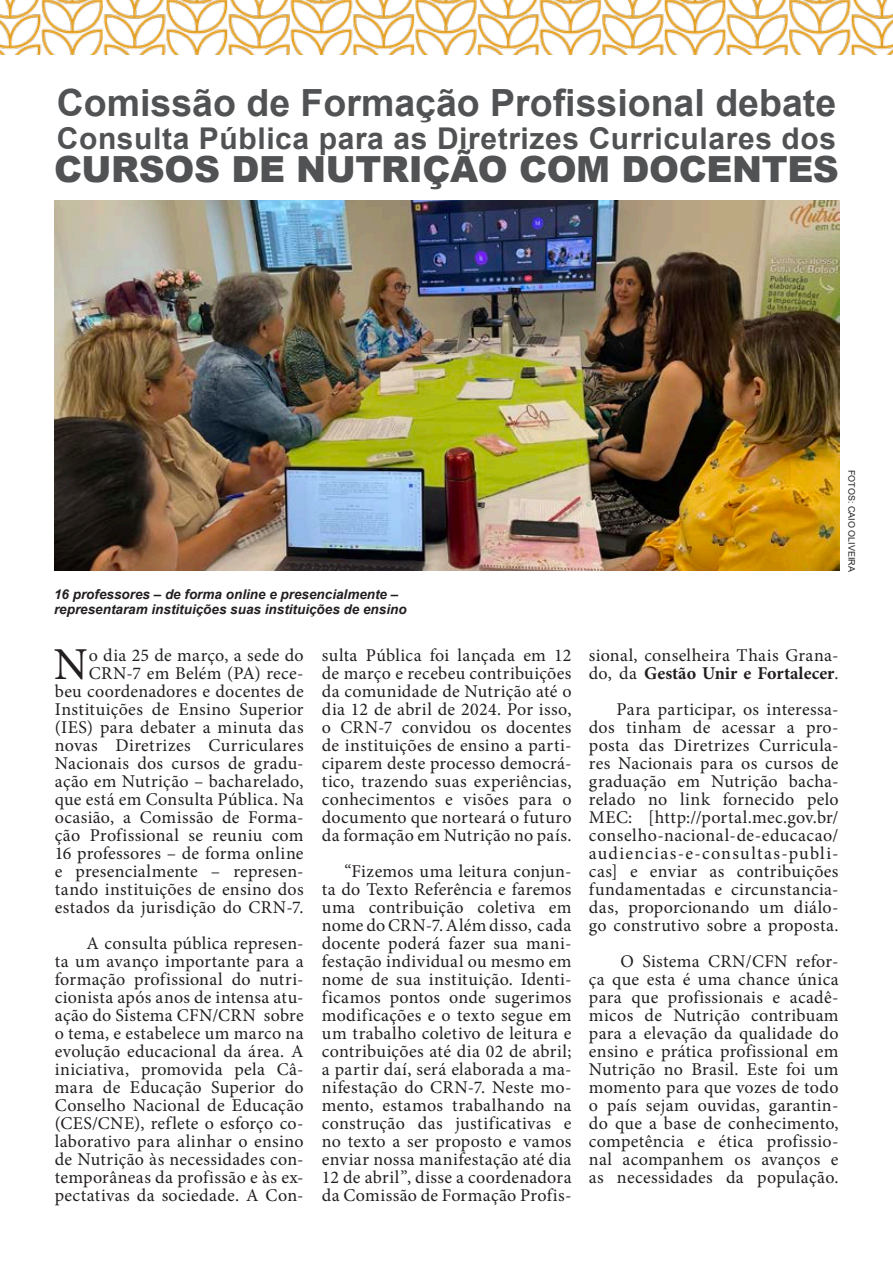
<style>
.page{position:relative;width:893px;height:1263px;background:#fff}
.page>*{position:absolute;margin:0;border:0;box-sizing:border-box;transform-origin:0 0}
.t1{font:45.75px "Minion Pro";color:#231f20}
.t2{font:700 37.5px "Arial";color:#505254}
.t3{font:900 36px "Arial";letter-spacing:-.01em;color:#505254}
.t4{font:700 30px "Arial";letter-spacing:.02em;color:#505254}
.t5{font:18px/18px "Minion Pro";letter-spacing:.02em;color:#231f20;text-align:justify}
.t6{font:italic 700 13.5px "Arial";color:#231f20}
.t7{font:9px "Arial";color:#231f20}
.s1{font-weight:700}
</style>
<div class="page">
<img style="left:0;top:0;width:893px;height:54px">
<img style="left:54px;top:201px;width:785px;height:370px">
<p class="t2" style="left:57px;top:76px;width:781px">Comissão de Formação Profissional debate</p>
<p class="t4" style="left:57px;top:117px;width:781px">Consulta Pública para as Diretrizes Curriculares dos</p>
<p class="t3" style="left:54px;top:143px;width:786px">CURSOS DE NUTRIÇÃO COM DOCENTES</p>
<p class="t6" style="left:54px;top:585px;width:346px">16 professores – de forma online e presencialmente –</p>
<p class="t6" style="left:54px;top:600px;width:354px">representaram instituições suas instituições de ensino</p>
<p class="t5" style="left:55px;top:646px;width:250px;text-align:right">o dia 25 de março, a sede do<br>CRN-7 em Belém (PA) rece-<br>beu coordenadores e docentes de<br>Instituições de Ensino Superior (IES) para debater a minuta das novas Diretrizes Curriculares<br>Nacionais dos cursos de gradu&shy;ação em Nutrição – bacharelado, que está em Consulta Pública. Na ocasião, a Comissão de Forma&shy;ção Profissional se reuniu com<br>16 professores – de forma online e presencialmente – represen&shy;tando instituições de ensino dos estados da jurisdição do CRN-7.</p>
<p class="t5" style="left:55px;top:934px;width:250px;text-indent:32px">A consulta pública represen&shy;ta um avanço importante para a formação profissional do nutri&shy;cionista após anos de intensa atu&shy;ação do Sistema CFN/CRN sobre o tema, e estabelece um marco na evolução educacional da área. A iniciativa, promovida pela Câ&shy;mara de Educação Superior do Conselho Nacional de Educação (CES/CNE), reflete o esforço co&shy;laborativo para alinhar o ensino de Nutrição às necessidades con&shy;temporâneas da profissão e às ex&shy;pectativas da sociedade. A Con-</p>
<p class="t1" style="left:54px;top:633px;width:35px">N</p>
<p class="t5" style="left:322px;top:646px;width:251px">sulta Pública foi lançada em 12 de março e recebeu contribuições da comunidade de Nutrição até o dia 12 de abril de 2024. Por isso, o CRN-7 convidou os docentes de instituições de ensino a parti&shy;ciparem deste processo democrá&shy;tico, trazendo suas experiências, conhecimentos e visões para o documento que norteará o futuro da formação em Nutrição no país.</p>
<p class="t5" style="left:322px;top:862px;width:251px;text-indent:23px">“Fizemos uma leitura conjun&shy;ta do Texto Referência e faremos uma contribuição coletiva em nome do CRN-7. Além disso, cada docente poderá fazer sua mani&shy;festação individual ou mesmo em nome de sua instituição. Identi&shy;ficamos pontos onde sugerimos modificações e o texto segue em um trabalho coletivo de leitura e contribuições até dia 02 de abril; a partir daí, será elaborada a ma&shy;nifestação do CRN-7. Neste mo&shy;mento, estamos trabalhando na construção das justificativas e no texto a ser proposto e vamos enviar nossa manifestação até dia 12 de abril”, disse a coordenadora da Comissão de Formação Profis-</p>
<p class="t7" style="left:858px;top:470px;width:103px;rotate:90deg">FOTOS: CAIO OLIVEIRA</p>
<p class="t5" style="left:589px;top:646px;width:251px">sional, conselheira Thais Grana&shy;do, da <span class="s1">Gestão Unir e Fortalecer</span>.</p>
<p class="t5" style="left:589px;top:700px;width:251px;text-indent:28px">Para participar, os interessa&shy;dos tinham de acessar a pro&shy;posta das Diretrizes Curricula&shy;res Nacionais para os cursos de graduação em Nutrição bacha&shy;relado no link fornecido pelo MEC: [http://portal.mec.gov.br/ conselho-nacional-de-educacao/ audiencias-e-consultas-publi&shy;cas] e enviar as contribuições fundamentadas e circunstancia&shy;das, proporcionando um diálo&shy;go construtivo sobre a proposta.</p>
<p class="t5" style="left:589px;top:952px;width:251px;text-indent:32px">O Sistema CRN/CFN refor&shy;ça que esta é uma chance única para que profissionais e acadê&shy;micos de Nutrição contribuam para a elevação da qualidade do ensino e prática profissional em Nutrição no Brasil. Este foi um momento para que vozes de todo o país sejam ouvidas, garantin&shy;do que a base de conhecimento, competência e ética profissio&shy;nal acompanhem os avanços e as necessidades da população.</p>
</div>
